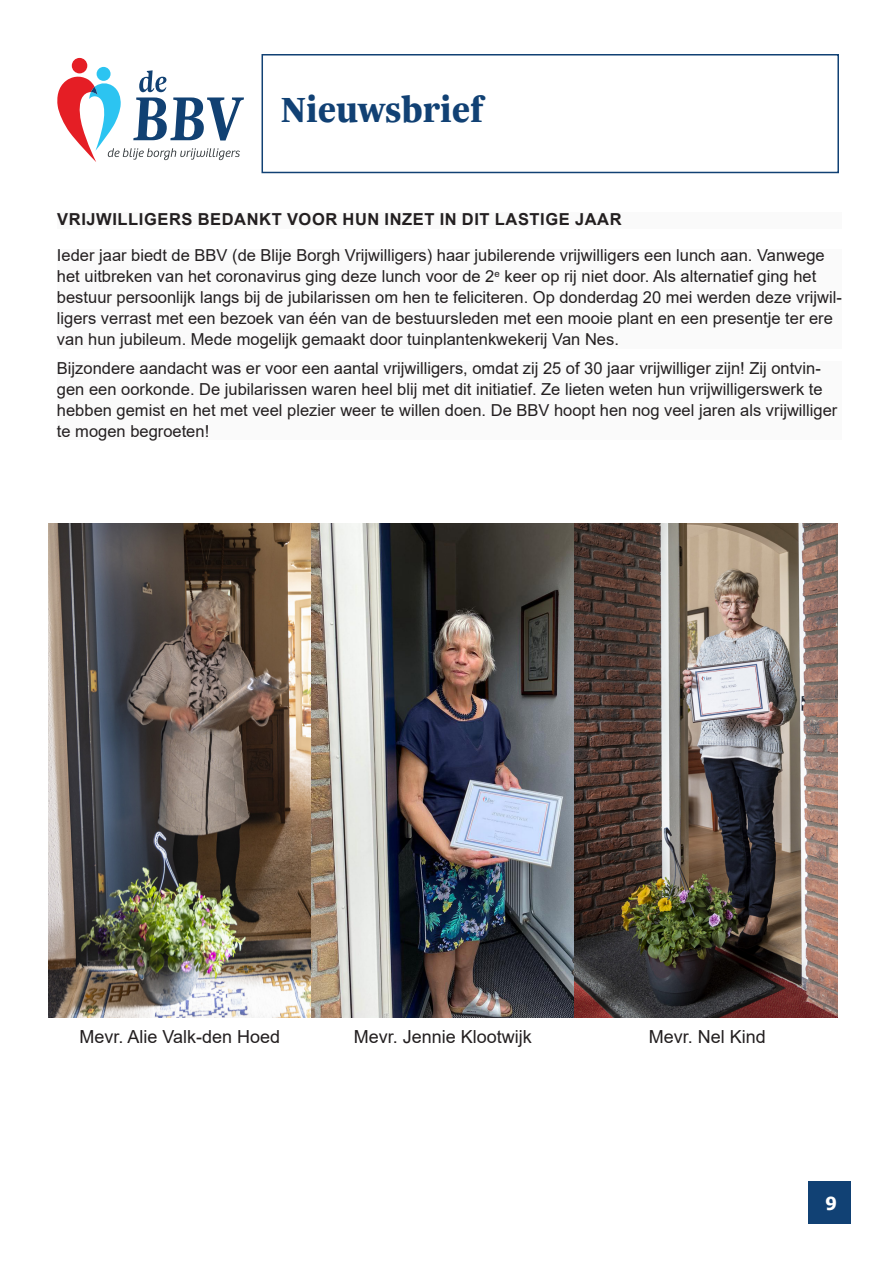
<style>
.page{position:relative;width:893px;height:1263px;background:#fff}
.page>*{position:absolute;margin:0;border:0;box-sizing:border-box;transform-origin:0 0}
.t1{font:800 37.5px "Trola";color:#114174}
.t2{font:18px "Arial";color:#231f20}
.t3{font:700 18px "Tahoma";color:#fff}
.t4{font:16.5px/21px "Arial";color:#231f20}
.t5{font:700 16.5px "Arial";letter-spacing:.035em;color:#231f20}
</style>
<div class="page">
<div style="left:808px;top:1181px;width:43px;height:42px;background:#114174"></div>
<div style="left:57px;top:213px;width:785px;height:16px;background:#fafafa"></div>
<div style="left:57px;top:249px;width:785px;height:99px;background:#fafafa"></div>
<div style="left:57px;top:361px;width:785px;height:79px;background:#fafafa"></div>
<div style="left:97px;top:67px;width:14px;height:14px;background:#2cc4f1;border-radius:50%"></div>
<div style="left:72px;top:58px;width:15px;height:15px;background:#e51e25;border-radius:50%"></div>
<svg style="left:57px;top:70px;width:187px;height:92px"></svg>
<div style="left:261px;top:54px;width:578px;height:119px;border:2px solid #114174"></div>
<img style="left:48px;top:523px;width:789px;height:494px">
<p class="t1" style="left:281px;top:84px;width:204px">Nieuwsbrief</p>
<p class="t5" style="left:57px;top:208px;width:566px">VRIJWILLIGERS BEDANKT VOOR HUN INZET IN DIT LASTIGE JAAR</p>
<p class="t4" style="left:57px;top:245px;width:786px">Ieder jaar biedt de BBV (de Blije Borgh Vrijwilligers) haar jubilerende vrijwilligers een lunch aan. Vanwege het uitbreken van het coronavirus ging deze lunch voor de 2<sup>e</sup> keer op rij niet door. Als alternatief ging het bestuur persoonlijk langs bij de jubilarissen om hen te feliciteren. Op donderdag 20 mei werden deze vrijwil&shy;ligers verrast met een bezoek van één van de bestuursleden met een mooie plant en een presentje ter ere van hun jubileum. Mede mogelijk gemaakt door tuinplantenkwekerij Van Nes.</p>
<p class="t4" style="left:57px;top:357px;width:782px">Bijzondere aandacht was er voor een aantal vrijwilligers, omdat zij 25 of 30 jaar vrijwilliger zijn! Zij ontvin&shy;gen een oorkonde. De jubilarissen waren heel blij met dit initiatief. Ze lieten weten hun vrijwilligerswerk te hebben gemist en het met veel plezier weer te willen doen. De BBV hoopt hen nog veel jaren als vrijwilliger te mogen begroeten!</p>
<p class="t2" style="left:79px;top:1024px;width:202px">Mevr. Alie Valk-den Hoed</p>
<p class="t2" style="left:354px;top:1024px;width:180px">Mevr. Jennie Klootwijk</p>
<p class="t2" style="left:649px;top:1024px;width:119px">Mevr. Nel Kind</p>
<p class="t3" style="left:825px;top:1190px;width:13px">9</p>
</div>
